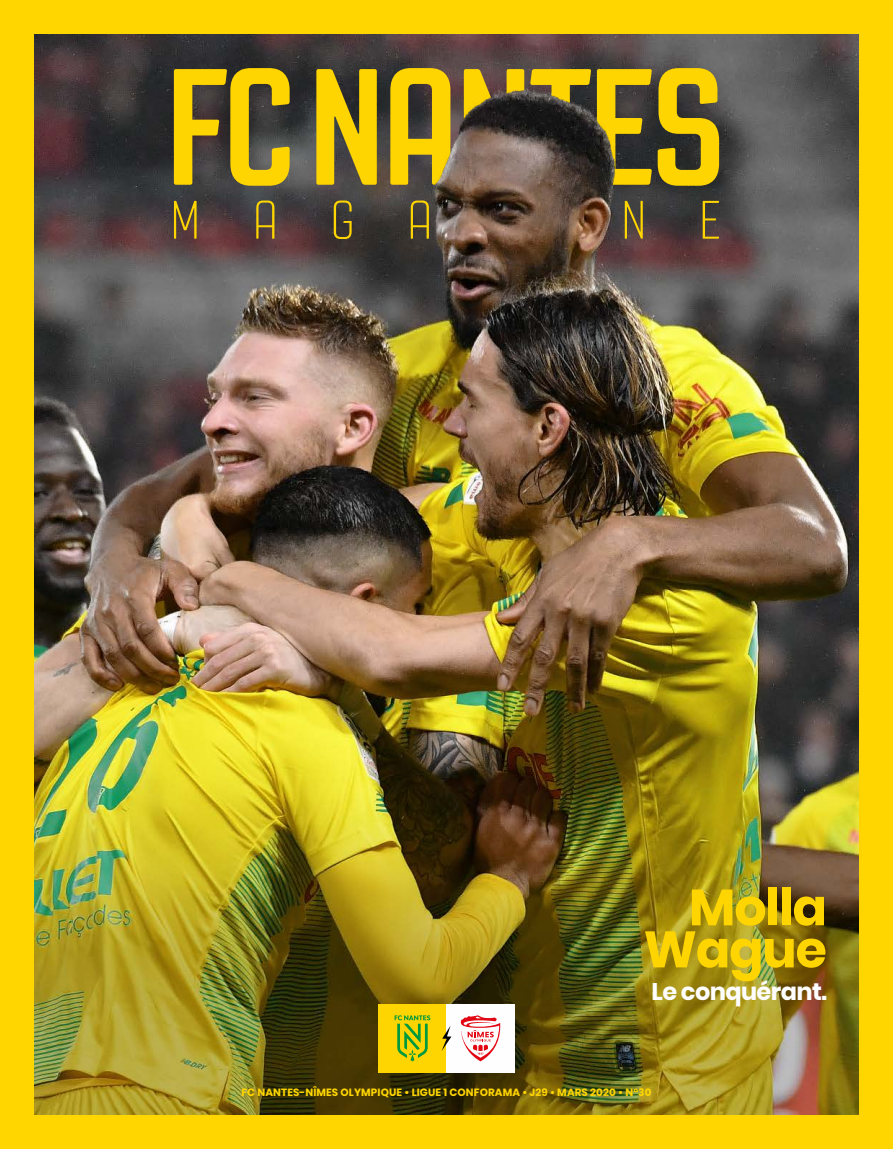
<style>
.page{position:relative;width:893px;height:1149px;background:#fff}
.page>*{position:absolute;margin:0;border:0;box-sizing:border-box;transform-origin:0 0}
.t1{font:700 51px/42px "Poppins";letter-spacing:-.025em;color:#ffd600;text-align:right}
.t2{font:700 24px "Poppins";letter-spacing:-.025em;color:#fff}
.t3{font:700 10.5px "Poppins";letter-spacing:.01em;color:#ffd600}
</style>
<div class="page">
<div style="left:0;top:0;width:893px;height:1148px;background:#ffd600"></div>
<img style="left:36px;top:34px;width:823px;height:1080px">
<h1 class="t1" style="left:643px;top:886px;width:185px">Molla<br>Wague</h1>
<h2 class="t2" style="left:652px;top:977px;width:177px">Le conquérant.</h2>
<p class="t3" style="left:241px;top:1085px;width:412px">FC NANTES-NÎMES OLYMPIQUE • LIGUE 1 CONFORAMA • J29 • MARS 2020 • N°30</p>
</div>
